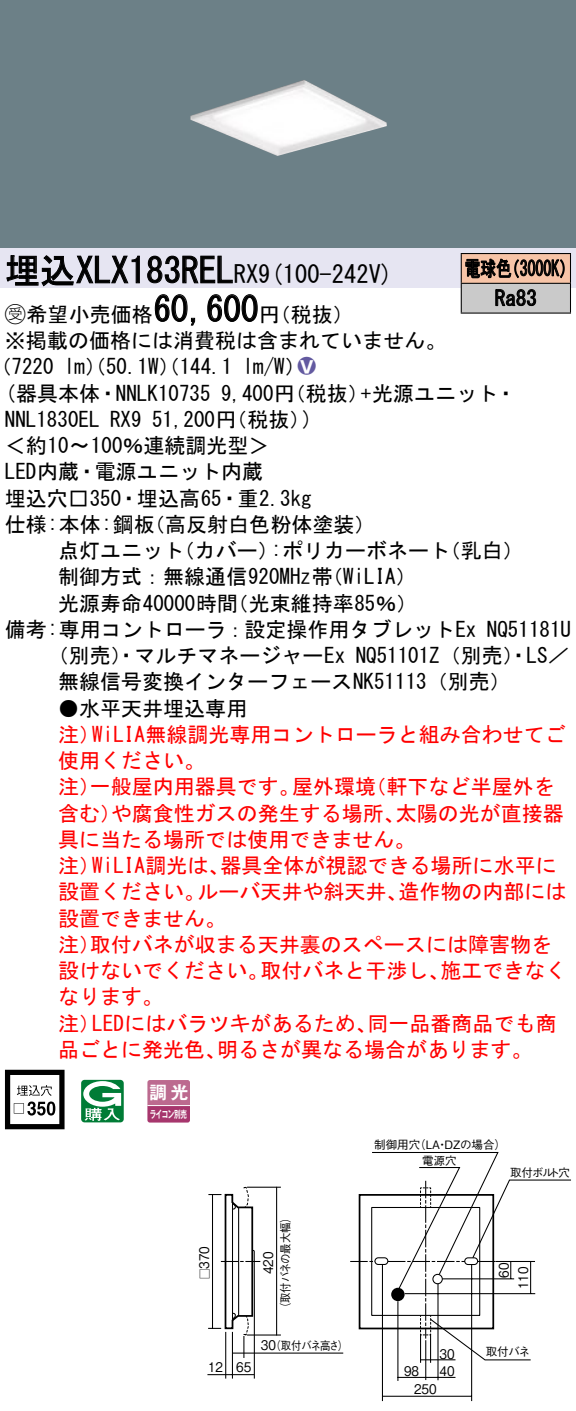
<style>
.page{position:relative;width:576px;height:1411px;background:#fff}
.page>*{position:absolute;margin:0;border:0;box-sizing:border-box;transform-origin:0 0}
.t1{font:35px "MS Gothic";color:#000}
.t2{font:24.5px "MS Gothic";color:#000}
.t3{font:21px/26.2px "MS Gothic";color:#000}
.t4{font:21px/26.2px "MS Gothic";color:#f00}
.t5{font:21px/29.8px "MS Gothic";color:#000;scale:.75 1}
.t6{font:21px "Ford Classification 1";color:#635aa0}
.t7{font:17.5px "Gothic MB101 Pro De Bold 90 pv RKSJ H";color:#fff}
.t8{font:13.3px/19.2px "Gothic BBB Pro Medium 90 pv RKSJ H";color:#000;scale:.9 1}
.t9{font:11.55px "Gothic BBB Pro Medium 90 pv RKSJ H";letter-spacing:-.025em;color:#000}
.t10{font:11.55px "Gothic BBB Pro Medium 90 pv RKSJ H";letter-spacing:-.025em;color:#000;scale:.9 1}
.t11{font:10.15px "Gothic MB101 Pro De Bold 90 pv RKSJ H";letter-spacing:-.05em;color:#fff;scale:.65 1}
.s1{font-size:24.5px}
.s2{font-family:"Ford Classification 1"}
.s3{color:#fff}
</style>
<div class="page">
<div style="left:0;top:0;width:575px;height:248px;background:#6c8087"></div>
<img style="left:190px;top:80px;width:197px;height:76px">
<div style="left:0;top:248px;width:575px;height:40px;background:#e6e5f2"></div>
<svg style="left:6px;top:255px;width:134px;height:32px"></svg>
<svg style="left:147px;top:255px;width:86px;height:29px"></svg>
<svg style="left:154px;top:294px;width:42px;height:32px"></svg>
<svg style="left:207px;top:294px;width:51px;height:28px"></svg>
<svg style="left:5px;top:1070px;width:59px;height:59px"></svg>
<svg style="left:47px;top:1101px;width:8px;height:14px"></svg>
<svg style="left:81px;top:1080px;width:43px;height:42px"></svg>
<svg style="left:147px;top:1080px;width:43px;height:42px;background:#b45883"></svg>
<hr style="left:147px;top:1105px;width:43px;height:1px;background:#fff">
<div style="left:461px;top:254px;width:109px;height:29px;background:#f7c4a7"></div>
<div style="left:461px;top:283px;width:109px;height:30px;background:#cacaca"></div>
<hr style="left:460px;top:253px;width:110px;height:1px;background:#000">
<hr style="left:569px;top:254px;width:2px;height:29px;background:#000">
<hr style="left:460px;top:283px;width:110px;height:1px;background:#000">
<hr style="left:569px;top:284px;width:2px;height:29px;background:#000">
<hr style="left:460px;top:312px;width:110px;height:2px;background:#000">
<svg style="left:460px;top:254px;width:104px;height:59px"></svg>
<hr style="left:397px;top:1301px;width:1px;height:80px;background:#000">
<hr style="left:381px;top:1264px;width:2px;height:137px;background:#000">
<hr style="left:471px;top:1264px;width:1px;height:137px;background:#000">
<hr style="left:437px;top:1284px;width:1px;height:96px;background:#000">
<hr style="left:397px;top:1377px;width:58px;height:1px;background:#000">
<hr style="left:382px;top:1396px;width:89px;height:1px;background:#000">
<hr style="left:425px;top:1340px;width:1px;height:40px;background:#000">
<hr style="left:207px;top:1374px;width:47px;height:1px;background:#000">
<svg style="left:350px;top:1152px;width:220px;height:211px"></svg>
<div style="left:371px;top:1207px;width:109px;height:109px;border:1px solid #000"></div>
<hr style="left:247px;top:1187px;width:34px;height:1px;background:#000">
<hr style="left:247px;top:1334px;width:34px;height:2px;background:#000">
<hr style="left:232px;top:1352px;width:111px;height:2px;background:#000">
<hr style="left:276px;top:1187px;width:1px;height:148px;background:#000">
<svg style="left:208px;top:1186px;width:52px;height:193px"></svg>
<h1 class="t1" style="left:5px;top:253px;width:255px">埋込XLX183REL<span class="s1">RX</span></h1>
<p class="t2" style="left:258px;top:262px;width:136px">(9 100-242 (V</p>
<h1 class="t1" style="left:153px;top:292px;width:106px">60,600</h1>
<p class="t3" style="left:5px;top:301px;width:442px"><span class="s2">B</span>希望小売価格<br>※掲載の価格には消費税は含まれていません。</p>
<p class="t6" style="left:298px;top:356px;width:19px">2<span class="s3">8</span></p>
<p class="t3" style="left:259px;top:301px;width:96px">（円税抜(</p>
<p class="t3" style="left:243px;top:354px;width:64px">l m (W/</p>
<p class="t3" style="left:-9px;top:354px;width:65px">（7220</p>
<p class="t3" style="left:64px;top:354px;width:169px">lm）（50.1 ）（W 144.1</p>
<p class="t5" style="left:494px;top:254px;width:57px;text-indent:-30px">電球色<br>Ra83</p>
<p class="t5" style="left:504px;top:254px;width:96px">（3000 (K</p>
<p class="t3" style="left:5px;top:380px;width:207px">(器具本体・NNLK10735</p>
<p class="t3" style="left:221px;top:380px;width:149px">9,400 （円税抜）</p>
<p class="t3" style="left:361px;top:380px;width:157px">+光源ユニット・</p>
<p class="t3" style="left:152px;top:406px;width:160px">51,200 （円税抜(</p>
<p class="t3" style="left:302px;top:406px;width:12px">(</p>
<p class="t3" style="left:5px;top:406px;width:96px">NNL1830EL</p>
<p class="t3" style="left:5px;top:432px;width:266px">＜約10〜100％連続調光型&lt;</p>
<p class="t3" style="left:5px;top:459px;width:259px">LED内蔵・電源ユニット内蔵</p>
<p class="t3" style="left:5px;top:485px;width:308px">埋込穴□350・埋込高65・重2.3kg</p>
<p class="t3" style="left:144px;top:511px;width:233px">（高反射白色粉体塗装(</p>
<p class="t3" style="left:110px;top:406px;width:33px">RX9</p>
<p class="t3" style="left:5px;top:511px;width:151px">仕様:本体:鋼板</p>
<p class="t3" style="left:174px;top:537px;width:106px">（カバー）</p>
<p class="t3" style="left:58px;top:537px;width:127px">点灯ユニット</p>
<p class="t3" style="left:271px;top:537px;width:181px">:ポリカーボネート</p>
<p class="t3" style="left:439px;top:537px;width:85px">（乳白(</p>
<p class="t3" style="left:227px;top:564px;width:191px;text-indent:-169px">制御方式：無線通信920MHz帯<br>（光束維持率85％(</p>
<p class="t3" style="left:322px;top:564px;width:96px">（WiLIA(</p>
<p class="t3" style="left:58px;top:590px;width:181px">光源寿命40000時間</p>
<p class="t3" style="left:355px;top:616px;width:215px;text-indent:-350px">備考:専用コントローラ：設定操作用タブレットEx<br>NQ51101 （Z 別売）・LS／</p>
<p class="t3" style="left:486px;top:616px;width:85px">NQ51181U</p>
<p class="t3" style="left:58px;top:642px;width:454px;text-indent:-10px">（別売）・マルチマネージャーEx<br>無線信号変換インターフェースNK51113（別売(</p>
<p class="t3" style="left:58px;top:695px;width:190px">●水平天井埋込専用</p>
<p class="t4" style="left:92px;top:721px;width:475px">WiLIA無線調光専用コントローラと組み合わせてご</p>
<p class="t4" style="left:58px;top:721px;width:148px">注）<br>使用ください。</p>
<p class="t4" style="left:90px;top:774px;width:211px">一般屋内用器具です。</p>
<p class="t4" style="left:292px;top:774px;width:85px">屋外環境</p>
<p class="t4" style="left:365px;top:774px;width:190px">（軒下など半屋外を</p>
<p class="t4" style="left:58px;top:774px;width:43px">注）</p>
<p class="t4" style="left:111px;top:800px;width:295px">や腐食性ガスの発生する場所、</p>
<p class="t4" style="left:395px;top:800px;width:170px">太陽の光が直接器</p>
<p class="t4" style="left:58px;top:800px;width:64px">含む）</p>
<p class="t4" style="left:58px;top:826px;width:358px">具に当たる場所では使用できません。</p>
<p class="t4" style="left:220px;top:852px;width:337px">器具全体が視認できる場所に水平に</p>
<p class="t4" style="left:58px;top:852px;width:43px">注）</p>
<p class="t4" style="left:92px;top:852px;width:139px">WiLIA調光は、</p>
<p class="t4" style="left:197px;top:879px;width:211px">ルーバ天井や斜天井、</p>
<p class="t4" style="left:398px;top:879px;width:170px">造作物の内部には</p>
<p class="t4" style="left:58px;top:879px;width:148px">設置ください。</p>
<p class="t4" style="left:58px;top:905px;width:169px">設置できません。</p>
<p class="t4" style="left:90px;top:931px;width:463px">取付バネが収まる天井裏のスペースには障害物を</p>
<p class="t4" style="left:58px;top:931px;width:43px">注）</p>
<p class="t4" style="left:260px;top:957px;width:190px">取付バネと干渉し、</p>
<p class="t4" style="left:440px;top:957px;width:128px">施工できなく</p>
<p class="t4" style="left:58px;top:957px;width:211px">設けないでください。なります。</p>
<p class="t4" style="left:92px;top:1010px;width:286px">LEDにはバラツキがあるため、</p>
<p class="t4" style="left:367px;top:1010px;width:190px">同一品番商品でも商</p>
<p class="t4" style="left:58px;top:1010px;width:43px">注）</p>
<p class="t4" style="left:58px;top:1036px;width:169px">品ごとに発光色、</p>
<p class="t4" style="left:217px;top:1036px;width:317px">明るさが異なる場合があります。</p>
<p class="t7" style="left:149px;top:1078px;width:41px">調光</p>
<p class="t11" style="left:150px;top:1105px;width:59px">ライコン別売</p>
<p class="t8" style="left:193px;top:1269px;width:27px;rotate:-90deg">370</p>
<p class="t10" style="left:195px;top:1279px;width:13px;rotate:-90deg">□</p>
<p class="t8" style="left:208px;top:1355px;width:18px">12</p>
<p class="t8" style="left:236px;top:1355px;width:18px">65</p>
<p class="t10" style="left:276px;top:1313px;width:114px;rotate:-90deg">（取付バネの最大幅(</p>
<p class="t10" style="left:270px;top:1337px;width:88px">（取付バネ高さ(</p>
<p class="t8" style="left:257px;top:1274px;width:27px;rotate:-90deg">420</p>
<p class="t8" style="left:261px;top:1334px;width:18px">30</p>
<p class="t9" style="left:414px;top:1136px;width:93px">（LA DZの場合(</p>
<p class="t9" style="left:374px;top:1136px;width:48px">制御用穴</p>
<p class="t9" style="left:436px;top:1136px;width:13px">・</p>
<p class="t9" style="left:422px;top:1151px;width:36px">電源穴</p>
<p class="t9" style="left:510px;top:1163px;width:61px">取付ボルト穴</p>
<p class="t8" style="left:404px;top:1359px;width:18px">98</p>
<p class="t8" style="left:439px;top:1342px;width:18px">30</p>
<p class="t8" style="left:439px;top:1360px;width:18px">40</p>
<p class="t8" style="left:414px;top:1378px;width:27px">250</p>
<p class="t8" style="left:492px;top:1289px;width:31px;text-indent:12px;rotate:-90deg">60<br>110</p>
<p class="t9" style="left:485px;top:1343px;width:46px">取付バネ</p>
</div>
